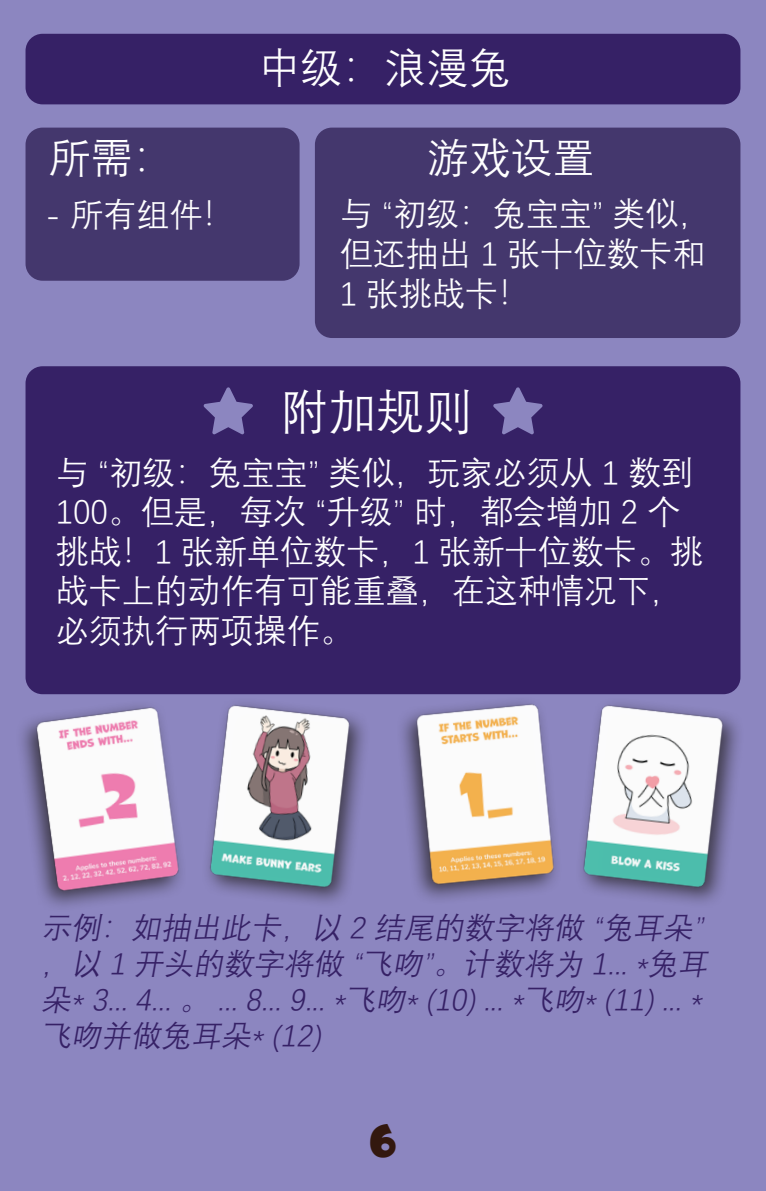
<style>
.page{position:relative;width:766px;height:1191px;background:#fff}
.page>*{position:absolute;margin:0;border:0;box-sizing:border-box;transform-origin:0 0}
.t1{font:48px "Deng Xian";color:#fff}
.t2{font:42px "Deng Xian";color:#fff}
.t3{font:42px "Deng Xian";color:#fff}
.t4{font:42px "Marvin";color:#33180f}
.t5{font:33px/39.6px "Deng Xian";color:#fff}
.t6{font:italic 30px/36px "Deng Xian";color:#362166}
</style>
<div class="page">
<div style="left:0;top:0;width:765px;height:1191px;background:#8c86c0"></div>
<div style="left:26px;top:34px;width:714px;height:70px;background:#362166;border-radius:17px"></div>
<div style="left:26px;top:128px;width:273px;height:153px;background:#44376d;border-radius:17px"></div>
<div style="left:315px;top:128px;width:425px;height:210px;background:#44376d;border-radius:17px"></div>
<div style="left:26px;top:366px;width:714px;height:328px;background:#362166;border-radius:17px"></div>
<svg style="left:493px;top:387px;width:49px;height:47px"></svg>
<svg style="left:204px;top:387px;width:49px;height:47px"></svg>
<div style="left:16px;top:699px;width:172px;height:213px;background:#231f20;opacity:.75"></div>
<img style="left:30px;top:701px;width:156px;height:197px">
<div style="left:201px;top:696px;width:170px;height:213px;background:#231f20;opacity:.75"></div>
<img style="left:204px;top:699px;width:152px;height:195px">
<div style="left:395px;top:695px;width:167px;height:210px;background:#231f20;opacity:.75"></div>
<img style="left:410px;top:698px;width:150px;height:193px">
<div style="left:574px;top:696px;width:170px;height:213px;background:#231f20;opacity:.75"></div>
<img style="left:577px;top:699px;width:152px;height:195px">
<p class="t2" style="left:49px;top:131px;width:128px">所需：</p>
<p class="t5" style="left:45px;top:193px;width:192px">- 所有组件！</p>
<p class="t3" style="left:258px;top:41px;width:254px">中级：浪漫兔</p>
<p class="t2" style="left:426px;top:131px;width:169px">游戏设置</p>
<p class="t5" style="left:339px;top:193px;width:373px">与 “初级：兔宝宝” 类似，但还抽出 1 张十位数卡和<br>1 张挑战卡！</p>
<p class="t1" style="left:280px;top:381px;width:194px">附加规则</p>
<p class="t5" style="left:56px;top:451px;width:648px">与 “初级：兔宝宝” 类似，玩家必须从 1 数到<br>100。但是，每次 “升级” 时，都会增加 2 个挑战！1 张新单位数卡，1 张新十位数卡。挑战卡上的动作有可能重叠，在这种情况下，必须执行两项操作。</p>
<p class="t6" style="left:41px;top:908px;width:674px">示例：如抽出此卡，以 2 结尾的数字将做 “兔耳朵”，以 1 开头的数字将做 “飞吻”。计数将为 1... *兔耳朵* 3... 4... 。 ... 8... 9... *飞吻* (10) ... *飞吻* (11) ... *飞吻并做兔耳朵* (12)</p>
<p class="t4" style="left:369px;top:1116px;width:29px">6</p>
</div>
